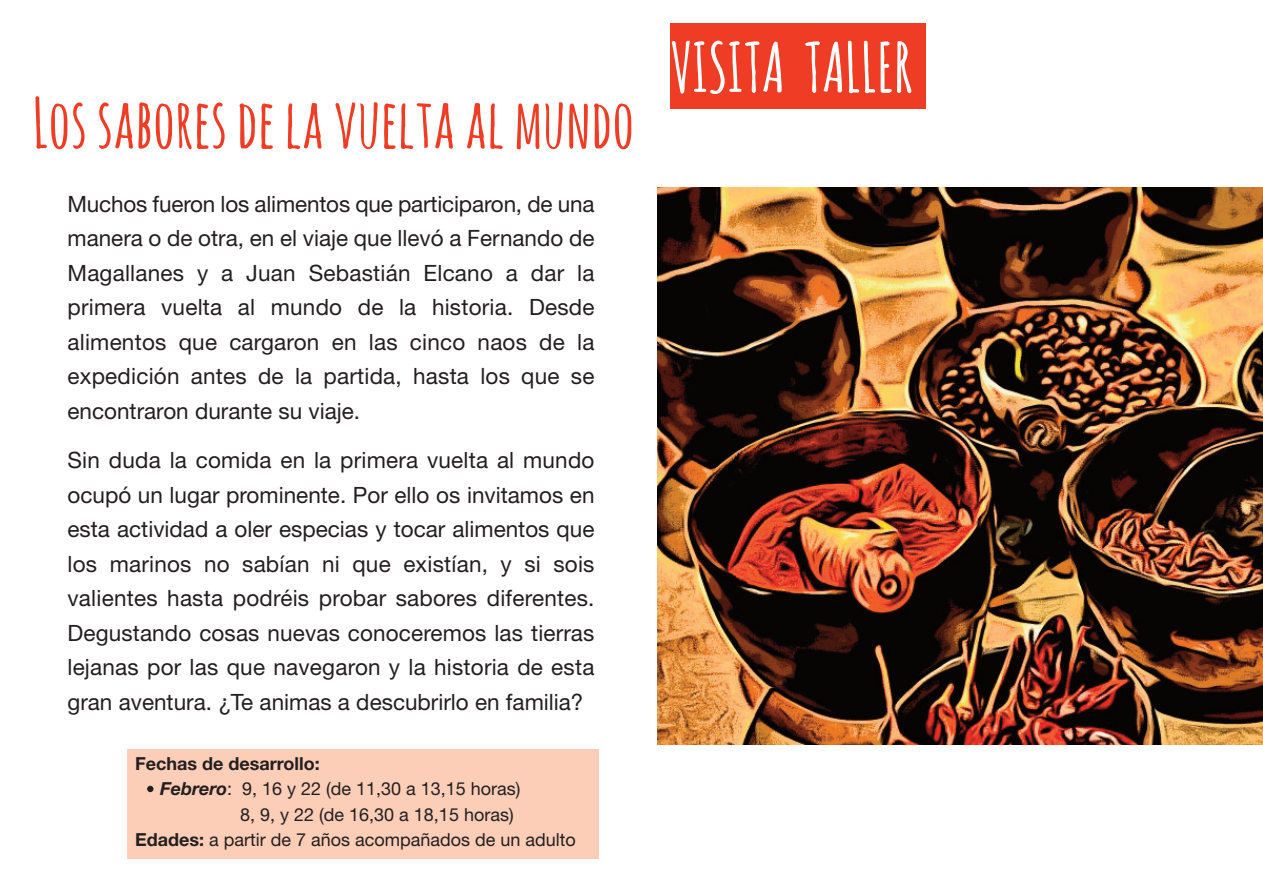
<style>
.page{position:relative;width:1263px;height:893px;background:#fff}
.page>*{position:absolute;margin:0;border:0;box-sizing:border-box;transform-origin:0 0}
.t1{font:700 67.5px "Amatic SC";color:#ef3c25}
.t2{font:700 67.5px "Amatic SC";color:#fff}
.t3{font:22.5px/34.5px "Helvetica Neue LT Std";color:#231f20;text-align:justify}
.t4{font:18px "Helvetica Neue LT Std";color:#231f20}
.t5{font:700 18px "Helvetica Neue LT Std";color:#231f20}
.s1{font-weight:700;font-style:italic}
.s2{font-weight:700}
</style>
<div class="page">
<div style="left:128px;top:749px;width:471px;height:110px;background:#fccdb7"></div>
<div style="left:670px;top:24px;width:255px;height:85px;background:#ef3c25"></div>
<svg style="left:147px;top:786px;width:6px;height:6px"></svg>
<img style="left:657px;top:187px;width:606px;height:558px">
<h1 class="t1" style="left:33px;top:79px;width:603px">Los saboresde lavueltaal mundo</h1>
<p class="t3" style="left:68px;top:189px;width:528px">Muchos fueron los alimentos que participaron, de una manera o de otra, en el viaje que llevó a Fernando de Magallanes y a Juan Sebastián Elcano a dar la primera vuelta al mundo de la historia. Desde alimentos que cargaron en las cinco naos de la expedición antes de la partida, hasta los que se encontraron durante su viaje.</p>
<p class="t3" style="left:67px;top:445px;width:529px">Sin duda la comida en la primera vuelta al mundo ocupó un lugar prominente. Por ello os invitamos en esta actividad a oler especias y tocar alimentos que los marinos no sabían ni que existían, y si sois valientes hasta podréis probar sabores diferentes.<br>Degustando cosas nuevas conoceremos las tierras lejanas por las que navegaron y la historia de esta gran aventura. ¿Te animas a descubrirlo en familia?</p>
<p class="t5" style="left:135px;top:757px;width:186px">Fechas de desarrollo:</p>
<p class="t4" style="left:160px;top:782px;width:362px"><span class="s1">Febrero</span>: 9, 16 y 22 (de 11,30 a 13,15 horas)</p>
<p class="t4" style="left:240px;top:808px;width:275px">8, 9, y 22 (de 16,30 a 18,15 horas)</p>
<p class="t4" style="left:135px;top:833px;width:442px"><span class="s2">Edades:</span> a partir de 7 años acompañados de un adulto</p>
<h1 class="t2" style="left:670px;top:24px;width:245px">VISITA TALLER</h1>
</div>
